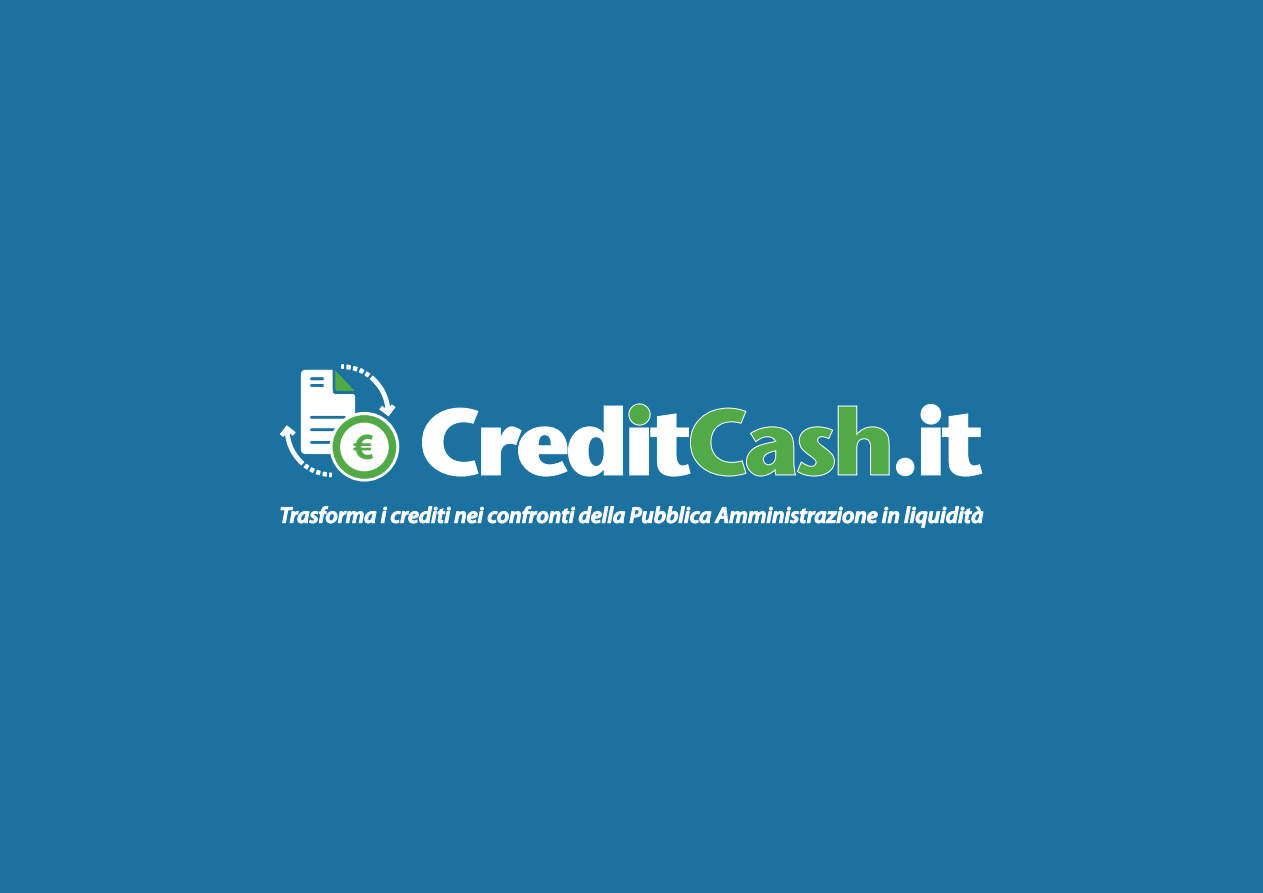
<style>
.page{position:relative;width:1263px;height:893px;background:#1b72a1}
.page>*{position:absolute;margin:0;border:0;box-sizing:border-box;transform-origin:0 0}
.t1{font:700 93.75px "Stone Sans ITC";letter-spacing:-.06em;color:#fff}
.t2{font:700 37.05px "Myriad Pro";color:#52aa46}
.t3{font:italic 600 22.65px "Myriad Pro";color:#fff}
.s1{color:#52aa46}
</style>
<div class="page">
<svg style="left:279px;top:364px;width:117px;height:113px"></svg>
<div style="left:330px;top:412px;width:69px;height:70px;border:14px solid #fff;border-radius:50%"></div>
<div style="left:336px;top:419px;width:56px;height:56px;background:#fff;border-radius:50%"></div>
<div style="left:333px;top:415px;width:63px;height:64px;border:8px solid #52aa46;border-radius:50%"></div>
<svg style="left:422px;top:404px;width:468px;height:73px"></svg>
<svg style="left:896px;top:404px;width:87px;height:73px"></svg>
<div style="left:629px;top:404px;width:21px;height:21px;background:#52aa46;border-radius:50%"></div>
<div style="left:628px;top:403px;width:22px;height:23px;border:1px solid #fff;border-radius:50%"></div>
<svg style="left:280px;top:505px;width:704px;height:23px"></svg>
<h1 class="t1" style="left:418px;top:359px;width:567px">Credit<span class="s1">Cash</span>.it</h1>
<p class="t3" style="left:279px;top:501px;width:705px">Trasforma i crediti nei confronti della Pubblica Amministrazione in liquidità</p>
<h2 class="t2" style="left:354px;top:422px;width:22px">€</h2>
</div>
